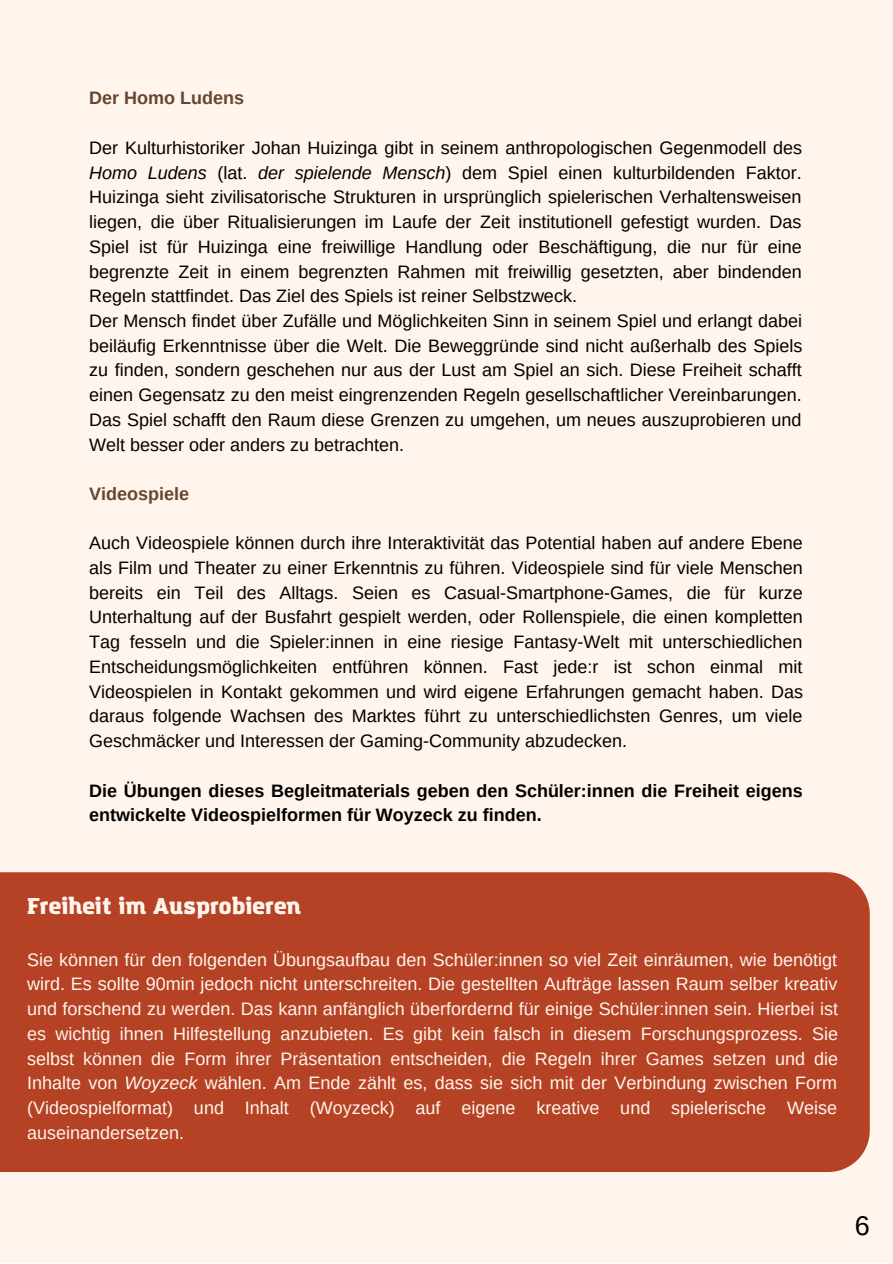
<style>
.page{position:relative;width:893px;height:1264px;background:#fff}
.page>*{position:absolute;margin:0;border:0;box-sizing:border-box;transform-origin:0 0}
.t1{font:27px "Arimo";color:#000}
.t2{font:900 22.5px "Amazing Grotesk";color:#fff5ec}
.t3{font:18px/24.8px "Arimo";color:#000}
.t4{font:18px/24.8px "Arimo";color:#fff5ec;text-align:justify}
.t5{font:700 18px/24.8px "Arimo";color:#000}
.t6{font:700 18px "Arimo";color:#68452e}
.s1{font-style:italic}
</style>
<div class="page">
<div style="left:0;top:0;width:892px;height:1262px;background:#fff5ec"></div>
<div style="left:0;top:872px;width:869px;height:299px;background:#b54224"></div>
<p class="t6" style="left:89px;top:88px;width:156px">Der Homo Ludens</p>
<p class="t3" style="left:89px;top:135px;width:714px">Der Kulturhistoriker Johan Huizinga gibt in seinem anthropologischen Gegenmodell des <span class="s1">Homo Ludens</span> (lat. <span class="s1">der spielende Mensch</span>) dem Spiel einen kulturbildenden Faktor.<br>Huizinga sieht zivilisatorische Strukturen in ursprünglich spielerischen Verhaltensweisen liegen, die über Ritualisierungen im Laufe der Zeit institutionell gefestigt wurden. Das Spiel ist für Huizinga eine freiwillige Handlung oder Beschäftigung, die nur für eine begrenzte Zeit in einem begrenzten Rahmen mit freiwillig gesetzten, aber bindenden Regeln stattfindet. Das Ziel des Spiels ist reiner Selbstzweck.<br>Der Mensch findet über Zufälle und Möglichkeiten Sinn in seinem Spiel und erlangt dabei beiläufig Erkenntnisse über die Welt. Die Beweggründe sind nicht außerhalb des Spiels zu finden, sondern geschehen nur aus der Lust am Spiel an sich. Diese Freiheit schafft einen Gegensatz zu den meist eingrenzenden Regeln gesellschaftlicher Vereinbarungen.<br>Das Spiel schafft den Raum diese Grenzen zu umgehen, um neues auszuprobieren und Welt besser oder anders zu betrachten.</p>
<p class="t6" style="left:89px;top:483px;width:101px">Videospiele</p>
<p class="t3" style="left:89px;top:530px;width:715px;text-align:justify">Auch Videospiele können durch ihre Interaktivität das Potential haben auf andere Ebene als Film und Theater zu einer Erkenntnis zu führen. Videospiele sind für viele Menschen bereits ein Teil des Alltags. Seien es Casual-Smartphone-Games, die für kurze Unterhaltung auf der Busfahrt gespielt werden, oder Rollenspiele, die einen kompletten Tag fesseln und die Spieler:innen in eine riesige Fantasy-Welt mit unterschiedlichen Entscheidungsmöglichkeiten entführen können. Fast jede:r ist schon einmal mit Videospielen in Kontakt gekommen und wird eigene Erfahrungen gemacht haben. Das daraus folgende Wachsen des Marktes führt zu unterschiedlichsten Genres, um viele Geschmäcker und Interessen der Gaming-Community abzudecken.</p>
<p class="t5" style="left:89px;top:778px;width:715px">Die Übungen dieses Begleitmaterials geben den Schüler:innen die Freiheit eigens entwickelte Videospielformen für Woyzeck zu finden.</p>
<p class="t2" style="left:27px;top:896px;width:275px">Freiheit im Ausprobieren</p>
<p class="t4" style="left:27px;top:946px;width:812px">Sie können für den folgenden Übungsaufbau den Schüler:innen so viel Zeit einräumen, wie benötigt wird. Es sollte 90min jedoch nicht unterschreiten. Die gestellten Aufträge lassen Raum selber kreativ und forschend zu werden. Das kann anfänglich überfordernd für einige Schüler:innen sein. Hierbei ist es wichtig ihnen Hilfestellung anzubieten. Es gibt kein falsch in diesem Forschungsprozess. Sie selbst können die Form ihrer Präsentation entscheiden, die Regeln ihrer Games setzen und die Inhalte von <span class="s1">Woyzeck</span> wählen. Am Ende zählt es, dass sie sich mit der Verbindung zwischen Form (Videospielformat) und Inhalt (Woyzeck) auf eigene kreative und spielerische Weise auseinandersetzen.</p>
<h1 class="t1" style="left:854px;top:1210px;width:17px">6</h1>
</div>
